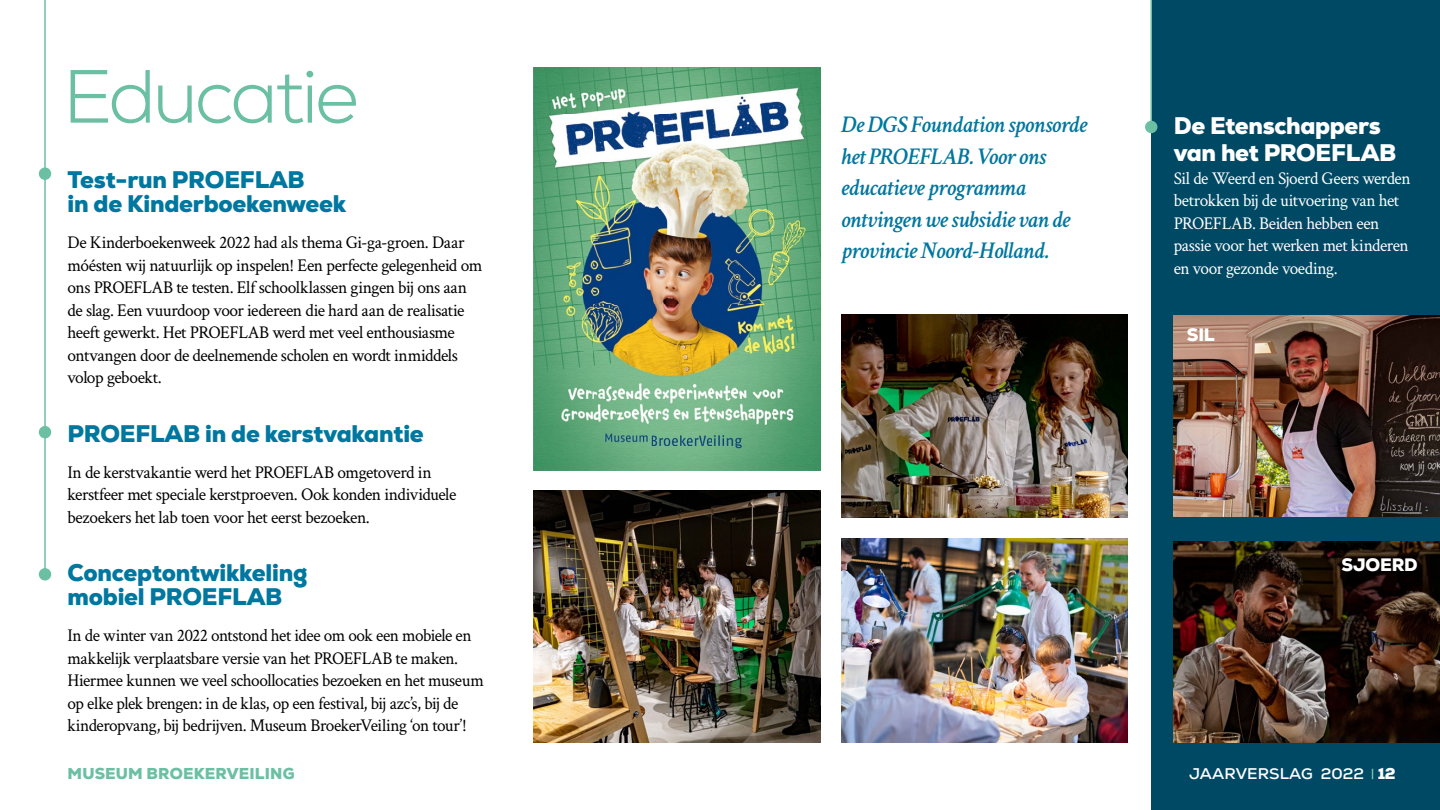
<style>
.page{position:relative;width:1440px;height:810px;background:#fff}
.page>*{position:absolute;margin:0;border:0;box-sizing:border-box;transform-origin:0 0}
.t1{font:300 75.15px "Nexa";letter-spacing:-.04em;color:#6bbfa3}
.t2{font:italic 600 24px/31.5px "Crimson Text";letter-spacing:-.02em;color:#00779f}
.t3{font:900 24px/24px "Nexa";letter-spacing:-.01em;color:#00779f}
.t4{font:900 24px/27px "Nexa";letter-spacing:-.015em;color:#fff}
.t5{font:18px/22.5px "Crimson Text";letter-spacing:-.03em;color:#000}
.t6{font:18px/22.5px "Crimson Text";letter-spacing:-.03em;color:#000;scale:.96 1}
.t7{font:18px/22.5px "Crimson Text";letter-spacing:-.03em;color:#fff;scale:.96 1}
.t8{font:900 18px "Nexa";letter-spacing:-.01em;color:#fff}
.t9{font:900 15.75px "Nexa";letter-spacing:.01em;color:#6bbfa3}
.t10{font:700 15.75px "Nexa";letter-spacing:.01em;color:#fff}
.s1{font-weight:900}
</style>
<div class="page">
<div style="left:1151px;top:0;width:289px;height:810px;background:#004965"></div>
<hr style="left:44px;top:0;width:2px;height:574px;background:#6bbfa3">
<div style="left:39px;top:167px;width:12px;height:13px;background:#6bbfa3;border-radius:50%"></div>
<div style="left:39px;top:426px;width:12px;height:12px;background:#6bbfa3;border-radius:50%"></div>
<div style="left:39px;top:568px;width:12px;height:13px;background:#6bbfa3;border-radius:50%"></div>
<img style="left:534px;top:490px;width:286px;height:252px">
<img style="left:841px;top:314px;width:287px;height:203px">
<img style="left:841px;top:539px;width:287px;height:203px">
<img style="left:1174px;top:541px;width:266px;height:201px">
<img style="left:1174px;top:315px;width:266px;height:201px">
<img style="left:534px;top:68px;width:286px;height:403px">
<hr style="left:1150px;top:0;width:2px;height:127px;background:#6bbfa3">
<div style="left:1145px;top:121px;width:12px;height:12px;background:#6bbfa3;border-radius:50%"></div>
<h1 class="t1" style="left:63px;top:51px;width:297px">Educatie</h1>
<h2 class="t3" style="left:68px;top:168px;width:280px">Test-run PROEFLAB<br>in de Kinderboekenweek</h2>
<p class="t5" style="left:68px;top:231px;width:416px">De Kinderboekenweek 2022 had als thema Gi-ga-groen. Daar móésten wij natuurlijk op inspelen! Een perfecte gelegenheid om ons PROEFLAB te testen. Elf schoolklassen gingen bij ons aan de slag. Een vuurdoop voor iedereen die hard aan de realisatie heeft gewerkt. Het PROEFLAB werd met veel enthousiasme ontvangen door de deelnemende scholen en wordt inmiddels volop geboekt.</p>
<h2 class="t3" style="left:68px;top:421px;width:358px">PROEFLAB in de kerstvakantie</h2>
<p class="t5" style="left:68px;top:460px;width:390px">In de kerstvakantie werd het PROEFLAB omgetoverd in kerstfeer met speciale kerstproeven. Ook konden individuele bezoekers het lab toen voor het eerst bezoeken.</p>
<h2 class="t3" style="left:68px;top:561px;width:242px">Conceptontwikkeling mobiel PROEFLAB</h2>
<p class="t6" style="left:68px;top:624px;width:435px">In de winter van 2022 ontstond het idee om ook een mobiele en makkelijk verplaatsbare versie van het PROEFLAB te maken.<br>Hiermee kunnen we veel schoollocaties bezoeken en het museum op elke plek brengen: in de klas, op een festival, bij azc’s, bij de kinderopvang, bij bedrijven. Museum BroekerVeiling ‘on tour’!</p>
<h2 class="t2" style="left:841px;top:107px;width:248px">De DGS Foundation sponsorde het PROEFLAB. Voor ons educatieve programma ontvingen we subsidie van de provincie Noord-Holland.</h2>
<h2 class="t4" style="left:1174px;top:112px;width:224px">De Etenschappers van het PROEFLAB</h2>
<p class="t7" style="left:1174px;top:166px;width:248px">Sil de Weerd en Sjoerd Geers werden betrokken bij de uitvoering van het<br>PROEFLAB. Beiden hebben een passie voor het werken met kinderen en voor gezonde voeding.</p>
<p class="t8" style="left:1187px;top:323px;width:29px">SIL</p>
<p class="t8" style="left:1342px;top:553px;width:78px">SJOERD</p>
<p class="t9" style="left:68px;top:763px;width:229px">MUSEUM BROEKERVEILING</p>
<p class="t10" style="left:1189px;top:764px;width:208px">JAARVERSLAG 2022 <span class="s1">12</span></p>
</div>
